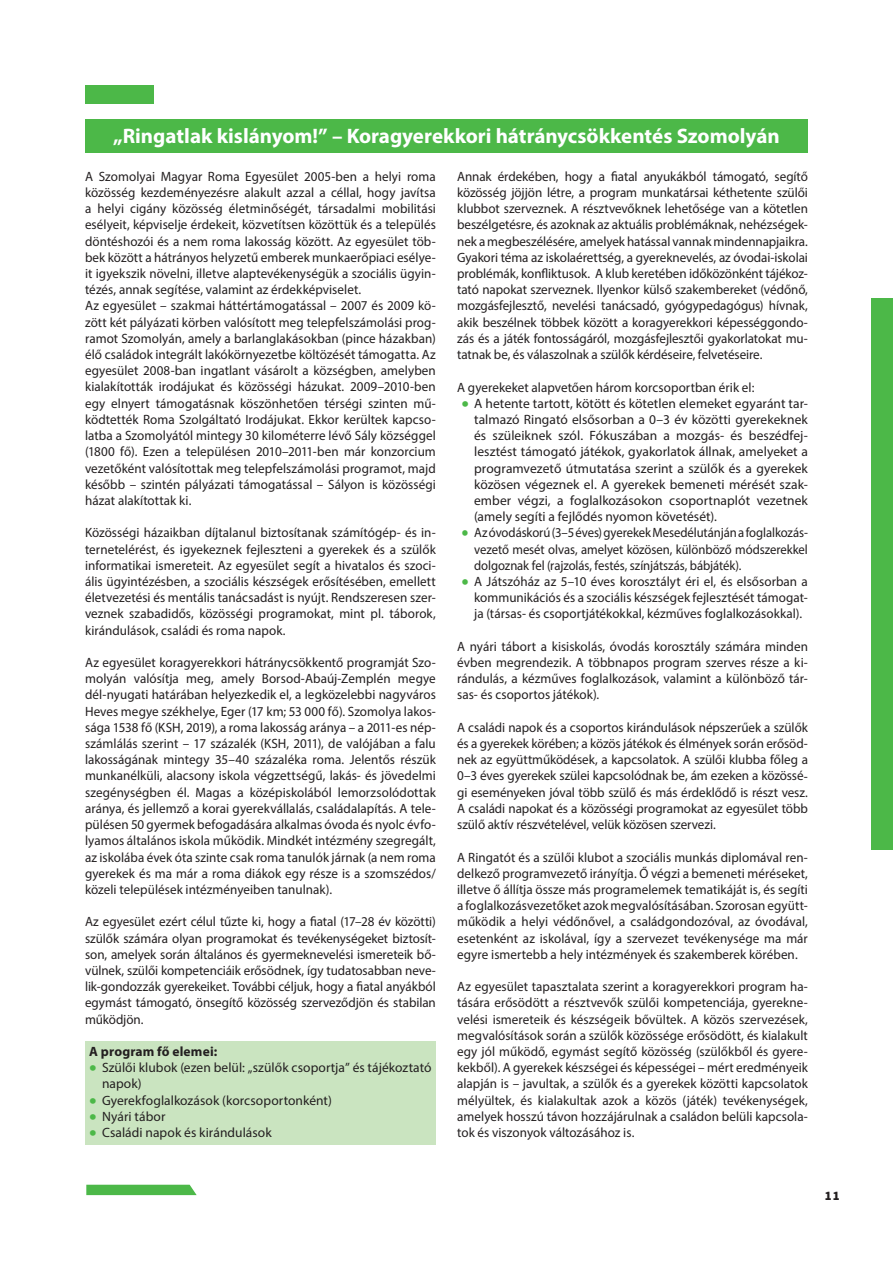
<style>
.page{position:relative;width:893px;height:1263px;background:#fff}
.page>*{position:absolute;margin:0;border:0;box-sizing:border-box;transform-origin:0 0}
.t1{font:700 21px "Myriad Pro";letter-spacing:-.005em;color:#fff}
.t2{font:13.5px/16.2px "Myriad Pro";letter-spacing:.005em;color:#231f20;text-align:justify}
.t3{font:13.5px/16.2px "Myriad Pro";letter-spacing:.005em;color:#231f20;text-align:justify;scale:.94 1}
.t4{font:700 13.5px "Myriad Pro";letter-spacing:.01em;color:#231f20}
.t5{font:900 12.75px "Source Sans Pro";color:#231f20}
.s1{font-size:27px;color:#4cb848}
</style>
<div class="page">
<div style="left:872px;top:298px;width:21px;height:552px;background:#4cb848"></div>
<svg style="left:86px;top:1185px;width:111px;height:10px"></svg>
<div style="left:85px;top:85px;width:68px;height:19px;background:#4cb848"></div>
<div style="left:85px;top:119px;width:723px;height:34px;background:#4cb848"></div>
<div style="left:85px;top:1042px;width:351px;height:22px;background:#cae4c0"></div>
<div style="left:85px;top:1058px;width:351px;height:38px;background:#cae4c0"></div>
<div style="left:85px;top:1090px;width:351px;height:22px;background:#cae4c0"></div>
<div style="left:85px;top:1106px;width:351px;height:22px;background:#cae4c0"></div>
<div style="left:85px;top:1123px;width:351px;height:22px;background:#cae4c0"></div>
<h1 class="t1" style="left:113px;top:123px;width:668px">„Ringatlak kislányom!” – Koragyerekkori hátránycsökkentés Szomolyán</h1>
<p class="t2" style="left:85px;top:168px;width:352px;text-align:left">A Szomolyai Magyar Roma Egyesület 2005-ben a helyi roma közösség kezdeményezésre alakult azzal a céllal, hogy javítsa a helyi cigány közösség életminőségét, társadalmi mobilitási esélyeit, képviselje érdekeit, közvetítsen közöttük és a település döntéshozói és a nem roma lakosság között. Az egyesület töb&shy;bek között a hátrányos helyzetű emberek munkaerőpiaci esélye&shy;it igyekszik növelni, illetve alaptevékenységük a szociális ügyin&shy;tézés, annak segítése, valamint az érdekképviselet.<br>Az egyesület – szakmai háttértámogatással – 2007 és 2009 kö&shy;zött két pályázati körben valósított meg telepfelszámolási prog&shy;ramot Szomolyán, amely a barlanglakásokban (pince házakban) élő családok integrált lakókörnyezetbe költözését támogatta. Az egyesület 2008-ban ingatlant vásárolt a községben, amelyben kialakították irodájukat és közösségi házukat. 2009–2010-ben egy elnyert támogatásnak köszönhetően térségi szinten mű&shy;ködtették Roma Szolgáltató Irodájukat. Ekkor kerültek kapcso&shy;latba a Szomolyától mintegy 30 kilométerre lévő Sály községgel (1800 fő). Ezen a településen 2010–2011-ben már konzorcium vezetőként valósítottak meg telepfelszámolási programot, majd később – szintén pályázati támogatással – Sályon is közösségi házat alakítottak ki.</p>
<p class="t2" style="left:85px;top:524px;width:352px">Közösségi házaikban díjtalanul biztosítanak számítógép- és in&shy;ternetelérést, és igyekeznek fejleszteni a gyerekek és a szülők informatikai ismereteit. Az egyesület segít a hivatalos és szoci&shy;ális ügyintézésben, a szociális készségek erősítésében, emellett életvezetési és mentális tanácsadást is nyújt. Rendszeresen szer&shy;veznek szabadidős, közösségi programokat, mint pl. táborok, kirándulások, családi és roma napok.</p>
<p class="t2" style="left:85px;top:654px;width:352px">Az egyesület koragyerekkori hátránycsökkentő programját Szo&shy;molyán valósítja meg, amely Borsod-Abaúj-Zemplén megye dél-nyugati határában helyezkedik el, a legközelebbi nagyváros Heves megye székhelye, Eger (17 km; 53 000 fő). Szomolya lakos&shy;sága 1538 fő (KSH, 2019), a roma lakosság aránya – a 2011-es nép&shy;számlálás szerint – 17 százalék (KSH, 2011), de valójában a falu lakosságának mintegy 35–40 százaléka roma. Jelentős részük munkanélküli, alacsony iskola végzettségű, lakás- és jövedelmi szegénységben él. Magas a középiskolából lemorzsolódottak aránya, és jellemző a korai gyerekvállalás, családalapítás. A tele&shy;pülésen 50 gyermek befogadására alkalmas óvoda és nyolc évfo&shy;lyamos általános iskola működik. Mindkét intézmény szegregált, az iskolába évek óta szinte csak roma tanulók járnak (a nem roma gyerekek és ma már a roma diákok egy része is a szomszédos/ közeli települések intézményeiben tanulnak).</p>
<p class="t2" style="left:85px;top:913px;width:352px">Az egyesület ezért célul tűzte ki, hogy a fiatal (17–28 év közötti) szülők számára olyan programokat és tevékenységeket biztosít&shy;son, amelyek során általános és gyermeknevelési ismereteik bő&shy;vülnek, szülői kompetenciáik erősödnek, így tudatosabban neve&shy;lik-gondozzák gyerekeiket. További céljuk, hogy a fiatal anyákból egymást támogató, önsegítő közösség szerveződjön és stabilan működjön.</p>
<p class="t4" style="left:89px;top:1043px;width:129px">A program fő elemei:</p>
<p class="t2" style="left:102px;top:1059px;width:331px;text-indent:-13px"><span class="s1">•</span> Szülői klubok (ezen belül: „szülők csoportja” és tájékoztató napok)</p>
<p class="t2" style="left:89px;top:1092px;width:244px"><span class="s1">•</span> Gyerekfoglalkozások (korcsoportonként)</p>
<p class="t2" style="left:89px;top:1108px;width:78px"><span class="s1">•</span> Nyári tábor</p>
<p class="t2" style="left:89px;top:1124px;width:184px"><span class="s1">•</span> Családi napok és kirándulások</p>
<p class="t2" style="left:457px;top:168px;width:352px">Annak érdekében, hogy a fiatal anyukákból támogató, segítő közösség jöjjön létre, a program munkatársai kéthetente szülői klubbot szerveznek. A résztvevőknek lehetősége van a kötetlen beszélgetésre, és azoknak az aktuális problémáknak, nehézségek&shy;nek a megbeszélésére, amelyek hatással vannak mindennapjaikra.<br>Gyakori téma az iskolaérettség, a gyereknevelés, az óvodai-iskolai problémák, konfliktusok. A klub keretében időközönként tájékoz&shy;tató napokat szerveznek. Ilyenkor külső szakembereket (védőnő, mozgásfejlesztő, nevelési tanácsadó, gyógypedagógus) hívnak, akik beszélnek többek között a koragyerekkori képességgondo&shy;zás és a játék fontosságáról, mozgásfejlesztői gyakorlatokat mu&shy;tatnak be, és válaszolnak a szülők kérdéseire, felvetéseire.</p>
<p class="t2" style="left:457px;top:379px;width:299px">A gyerekeket alapvetően három korcsoportban érik el:</p>
<p class="t2" style="left:474px;top:395px;width:335px;text-indent:-13px"><span class="s1">•</span> A hetente tartott, kötött és kötetlen elemeket egyaránt tar&shy;talmazó Ringató elsősorban a 0–3 év közötti gyerekeknek és szüleiknek szól. Fókuszában a mozgás- és beszédfej&shy;lesztést támogató játékok, gyakorlatok állnak, amelyeket a programvezető útmutatása szerint a szülők és a gyerekek közösen végeznek el. A gyerekek bemeneti mérését szak&shy;ember végzi, a foglalkozásokon csoportnaplót vezetnek (amely segíti a fejlődés nyomon követését).</p>
<p class="t3" style="left:474px;top:524px;width:357px;text-indent:-13px"><span class="s1">•</span> Az óvodáskorú (3–5 éves) gyerekek Mesedélutánján a foglalkozás&shy;vezető mesét olvas, amelyet közösen, különböző módszerekkel dolgoznak fel (rajzolás, festés, színjátszás, bábjáték).</p>
<p class="t2" style="left:474px;top:573px;width:335px;text-indent:-13px"><span class="s1">•</span> A Játszóház az 5–10 éves korosztályt éri el, és elsősorban a kommunikációs és a szociális készségek fejlesztését támogat&shy;ja (társas- és csoportjátékokkal, kézműves foglalkozásokkal).</p>
<p class="t2" style="left:457px;top:638px;width:352px">A nyári tábort a kisiskolás, óvodás korosztály számára minden évben megrendezik. A többnapos program szerves része a ki&shy;rándulás, a kézműves foglalkozások, valamint a különböző tár&shy;sas- és csoportos játékok).</p>
<p class="t2" style="left:457px;top:719px;width:352px">A családi napok és a csoportos kirándulások népszerűek a szülők és a gyerekek körében; a közös játékok és élmények során erősöd&shy;nek az együttműködések, a kapcsolatok. A szülői klubba főleg a 0–3 éves gyerekek szülei kapcsolódnak be, ám ezeken a közössé&shy;gi eseményeken jóval több szülő és más érdeklődő is részt vesz.<br>A családi napokat és a közösségi programokat az egyesület több szülő aktív részvételével, velük közösen szervezi.</p>
<p class="t2" style="left:457px;top:849px;width:352px">A Ringatót és a szülői klubot a szociális munkás diplomával ren&shy;delkező programvezető irányítja. Ő végzi a bemeneti méréseket, illetve ő állítja össze más programelemek tematikáját is, és segíti a foglalkozásvezetőket azok megvalósításában. Szorosan együtt&shy;működik a helyi védőnővel, a családgondozóval, az óvodával, esetenként az iskolával, így a szervezet tevékenysége ma már egyre ismertebb a hely intézmények és szakemberek körében.</p>
<p class="t2" style="left:457px;top:978px;width:352px">Az egyesület tapasztalata szerint a koragyerekkori program ha&shy;tására erősödött a résztvevők szülői kompetenciája, gyerekne&shy;velési ismereteik és készségeik bővültek. A közös szervezések, megvalósítások során a szülők közössége erősödött, és kialakult egy jól működő, egymást segítő közösség (szülőkből és gyere&shy;kekből). A gyerekek készségei és képességei – mért eredményeik alapján is – javultak, a szülők és a gyerekek közötti kapcsolatok mélyültek, és kialakultak azok a közös (játék) tevékenységek, amelyek hosszú távon hozzájárulnak a családon belüli kapcsola&shy;tok és viszonyok változásához is.</p>
<p class="t5" style="left:825px;top:1187px;width:16px">11</p>
</div>
